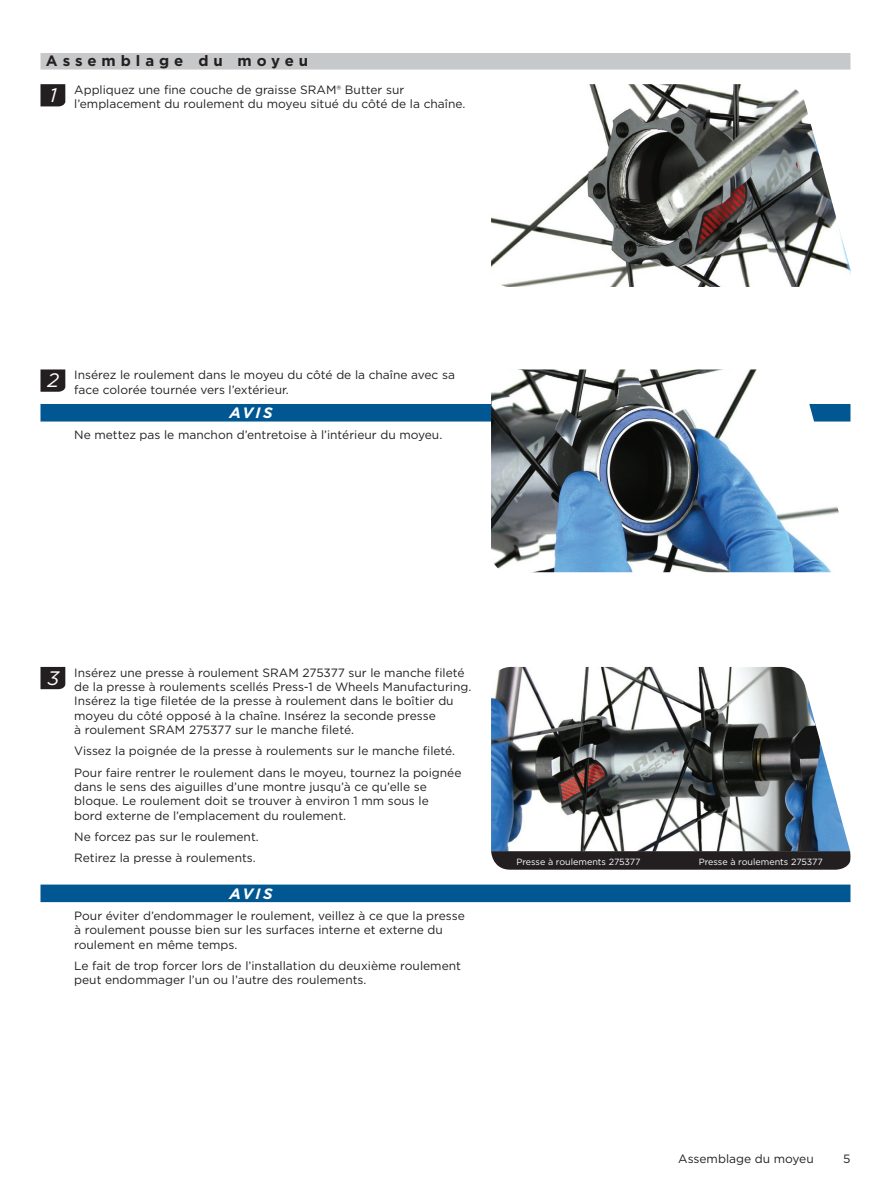
<style>
.page{position:relative;width:891px;height:1188px;background:#fff}
.page>*{position:absolute;margin:0;border:0;box-sizing:border-box;transform-origin:0 0}
.t1{font:italic 19.5px "Gotham";color:#fff}
.t2{font:700 15px "Gotham";letter-spacing:.33em;color:#231f20}
.t3{font:italic 700 15px "Gotham";letter-spacing:.15em;color:#fff}
.t4{font:12px/14.4px "Gotham";color:#231f20}
.t5{font:9px "Gotham";color:#fff}
</style>
<div class="page">
<div style="left:40px;top:53px;width:810px;height:17px;background:#c7c8ca"></div>
<div style="left:40px;top:404px;width:810px;height:18px;background:#015792"></div>
<div style="left:40px;top:885px;width:810px;height:17px;background:#015792"></div>
<svg style="left:40px;top:84px;width:25px;height:22px"></svg>
<img style="left:491px;top:84px;width:360px;height:203px">
<svg style="left:40px;top:369px;width:25px;height:23px"></svg>
<img style="left:491px;top:369px;width:360px;height:203px">
<svg style="left:40px;top:667px;width:25px;height:22px"></svg>
<svg style="left:491px;top:851px;width:359px;height:19px;background:#2c2829"></svg>
<img style="left:491px;top:667px;width:359px;height:184px">
<p class="t2" style="left:46px;top:51px;width:264px">Assemblage du moyeu</p>
<p class="t4" style="left:74px;top:82px;width:393px">Appliquez une fine couche de graisse SRAM® Butter sur l’emplacement du roulement du moyeu situé du côté de la chaîne.</p>
<h1 class="t1" style="left:50px;top:82px;width:9px">1</h1>
<h1 class="t1" style="left:48px;top:368px;width:13px">2</h1>
<p class="t4" style="left:74px;top:367px;width:382px">Insérez le roulement dans le moyeu du côté de la chaîne avec sa face colorée tournée vers l’extérieur.</p>
<p class="t3" style="left:230px;top:403px;width:45px">AVIS</p>
<p class="t4" style="left:74px;top:428px;width:370px">Ne mettez pas le manchon d’entretoise à l’intérieur du moyeu.</p>
<h1 class="t1" style="left:48px;top:665px;width:13px">3</h1>
<p class="t4" style="left:74px;top:665px;width:399px">Insérez une presse à roulement SRAM 275377 sur le manche fileté de la presse à roulements scellés Press-1 de Wheels Manufacturing.<br>Insérez la tige filetée de la presse à roulement dans le boîtier du moyeu du côté opposé à la chaîne. Insérez la seconde presse<br>à roulement SRAM 275377 sur le manche fileté.</p>
<p class="t4" style="left:74px;top:740px;width:389px;line-height:21.1px">Vissez la poignée de la presse à roulements sur le manche fileté.<br>Pour faire rentrer le roulement dans le moyeu, tournez la poignée</p>
<p class="t4" style="left:74px;top:779px;width:356px">dans le sens des aiguilles d’une montre jusqu’à ce qu’elle se bloque. Le roulement doit se trouver à environ 1 mm sous le bord externe de l’emplacement du roulement.</p>
<p class="t4" style="left:74px;top:826px;width:186px;line-height:21.1px">Ne forcez pas sur le roulement.<br>Retirez la presse à roulements.</p>
<p class="t3" style="left:230px;top:884px;width:45px">AVIS</p>
<p class="t4" style="left:74px;top:908px;width:392px">Pour éviter d’endommager le roulement, veillez à ce que la presse à roulement pousse bien sur les surfaces interne et externe du roulement en même temps.</p>
<p class="t4" style="left:74px;top:958px;width:388px">Le fait de trop forcer lors de l’installation du deuxième roulement peut endommager l’un ou l’autre des roulements.</p>
<p class="t5" style="left:516px;top:856px;width:126px">Presse à roulements 275377</p>
<p class="t5" style="left:699px;top:856px;width:126px">Presse à roulements 275377</p>
<p class="t4" style="left:678px;top:1151px;width:137px">Assemblage du moyeu</p>
<p class="t4" style="left:843px;top:1151px;width:9px">5</p>
</div>
